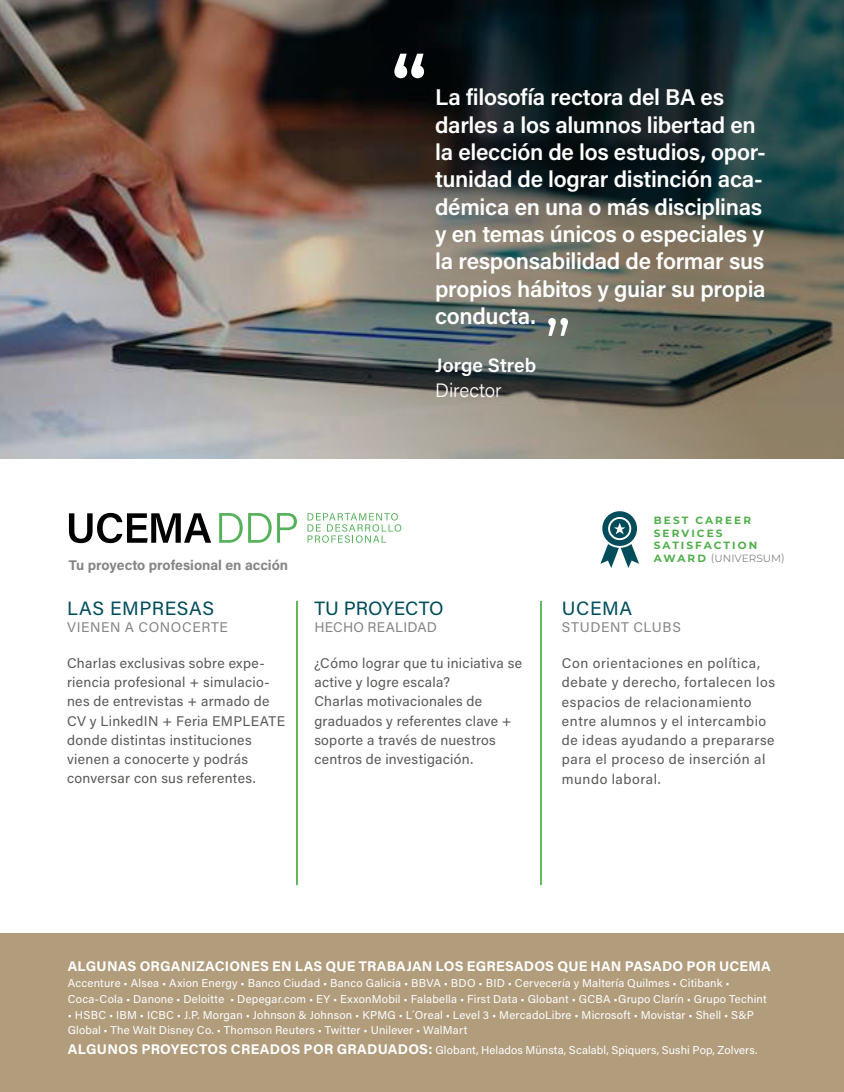
<style>
.page{position:relative;width:844px;height:1092px;background:#fff}
.page>*{position:absolute;margin:0;border:0;box-sizing:border-box;transform-origin:0 0}
.t1{font:600 79.27px "Montserrat";color:#fff}
.t2{font:71.58px "Montserrat";color:#fff}
.t3{font:600 22.75px/27.3px "Acumin Pro";letter-spacing:-.015em;color:#fff}
.t4{font:600 19.43px "Acumin Pro";color:#fff}
.t5{font:300 19.43px "Acumin Pro";letter-spacing:-.005em;color:#fff}
.t6{font:19.25px "Acumin Pro";letter-spacing:.025em;color:#004c5b}
.t7{font:19.25px "Acumin Pro";color:#004c5b}
.t8{font:14px/19.2px "Acumin Pro";letter-spacing:.025em;color:#595957}
.t9{font:700 14px "Acumin Pro";letter-spacing:.015em;color:#fff}
.t10{font:700 14px "Acumin Pro";color:#848585}
.t11{font:14px "Acumin Pro";letter-spacing:.045em;color:#848585}
.t12{font:14px "Acumin Pro";letter-spacing:.015em;color:#848585}
.t13{font:11.38px/15.8px "Acumin Pro";letter-spacing:.02em;color:#fff}
.t14{font:700 10.5px/12.6px "Montserrat";letter-spacing:.2em;color:#50af4b}
.s1{font-weight:400;color:#848585}
.s2{font-weight:700;font-size:14px}
</style>
<div class="page">
<img style="left:0;top:0;width:843px;height:458px">
<div style="left:0;top:933px;width:843px;height:158px;background:#b19c7c"></div>
<hr style="left:296px;top:601px;width:2px;height:284px;background:#50af4b">
<hr style="left:540px;top:601px;width:1px;height:284px;background:#50af4b">
<svg style="left:600px;top:511px;width:39px;height:57px"></svg>
<svg style="left:69px;top:513px;width:142px;height:30px"></svg>
<svg style="left:307px;top:513px;width:94px;height:29px"></svg>
<svg style="left:219px;top:513px;width:52px;height:29px"></svg>
<svg style="left:277px;top:513px;width:20px;height:29px"></svg>
<h1 class="t1" style="left:391px;top:28px;width:38px">“</h1>
<p class="t3" style="left:435px;top:83px;width:332px">La filosofía rectora del BA es darles a los alumnos libertad en la elección de los estudios, opor&shy;tunidad de lograr distinción aca&shy;démica en una o más disciplinas y en temas únicos o especiales y la responsabilidad de formar sus propios hábitos y guiar su propia conducta.</p>
<h2 class="t2" style="left:571px;top:357px;width:29px;rotate:-180deg">“</h2>
<h3 class="t4" style="left:435px;top:351px;width:102px">Jorge Streb</h3>
<h3 class="t5" style="left:435px;top:377px;width:68px">Director</h3>
<p class="t10" style="left:69px;top:555px;width:221px">Tu proyecto profesional en acción</p>
<h3 class="t6" style="left:67px;top:595px;width:148px">LAS EMPRESAS</h3>
<p class="t11" style="left:67px;top:617px;width:162px">VIENEN A CONOCERTE</p>
<p class="t8" style="left:67px;top:652px;width:219px">Charlas exclusivas sobre expe&shy;riencia profesional + simulacio&shy;nes de entrevistas + armado de<br>CV y LinkedIN + Feria EMPLEATE donde distintas instituciones vienen a conocerte y podrás conversar con sus referentes.</p>
<h3 class="t7" style="left:314px;top:595px;width:131px">TU PROYECTO</h3>
<p class="t12" style="left:314px;top:617px;width:124px">HECHO REALIDAD</p>
<p class="t8" style="left:314px;top:652px;width:209px">¿Cómo lograr que tu iniciativa se active y logre escala?<br>Charlas motivacionales de graduados y referentes clave + soporte a través de nuestros centros de investigación.</p>
<p class="t14" style="left:653px;top:513px;width:132px">BEST CAREER<br>SERVICES<br>SATISFACTION<br>AWA R D <span class="s1">(UNIVERSUM)</span></p>
<h3 class="t6" style="left:561px;top:595px;width:72px">UCEMA</h3>
<p class="t11" style="left:561px;top:617px;width:120px">STUDENT CLUBS</p>
<p class="t8" style="left:561px;top:653px;width:214px">Con orientaciones en política, debate y derecho, fortalecen los espacios de relacionamiento entre alumnos y el intercambio de ideas ayudando a prepararse para el proceso de inserción al mundo laboral.</p>
<p class="t9" style="left:68px;top:956px;width:704px">ALGUNAS ORGANIZACIONES EN LAS QUE TRABAJAN LOS EGRESADOS QUE HAN PASADO POR UCEMA</p>
<p class="t13" style="left:68px;top:974px;width:700px">Accenture • Alsea • Axion Energy • Banco Ciudad • Banco Galicia • BBVA • BDO • BID • Cervecería y Maltería Quilmes • Citibank •<br>Coca-Cola • Danone • Deloitte • Depegar.com • EY • ExxonMobil • Falabella • First Data • Globant • GCBA •Grupo Clarín • Grupo Techint</p>
<p class="t13" style="left:68px;top:1006px;width:687px">• HSBC • IBM • ICBC • J.P. Morgan • Johnson &amp; Johnson • KPMG • L´Oreal • Level 3 • MercadoLibre • Microsoft • Movistar • Shell • S&amp;P<br>Global • The Walt Disney Co. • Thomson Reuters • Twitter • Unilever • WalMart</p>
<p class="t13" style="left:68px;top:1041px;width:691px"><span class="s2">ALGUNOS PROYECTOS CREADOS POR GRADUADOS:</span> Globant, Helados Münsta, Scalabl, Spiquers, Sushi Pop, Zolvers.</p>
</div>
